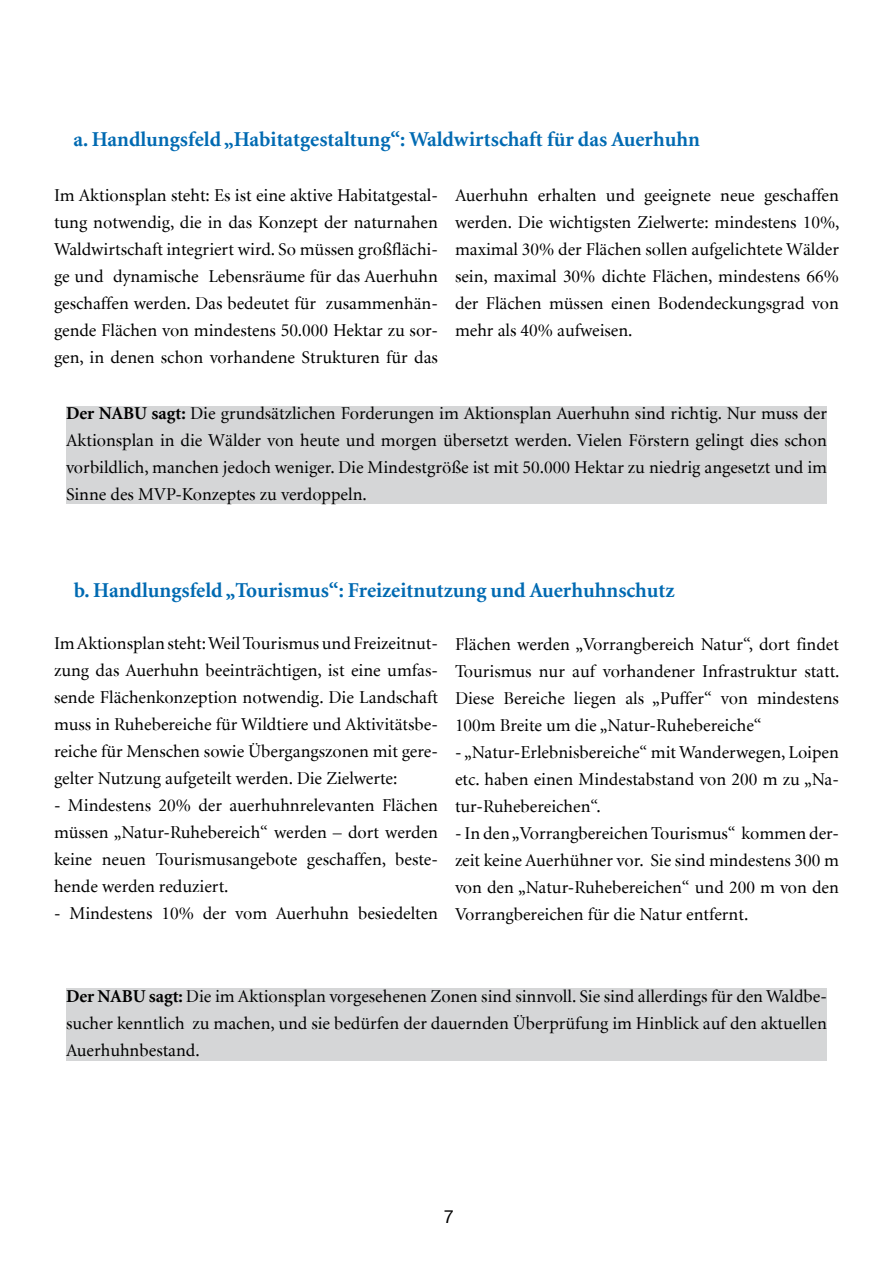
<style>
.page{position:relative;width:893px;height:1263px;background:#fff}
.page>*{position:absolute;margin:0;border:0;box-sizing:border-box;transform-origin:0 0}
.t1{font:700 21px "Minion";color:#006ab2}
.t2{font:18px/27px "Minion";color:#000;text-align:justify}
.t3{font:18px "Helvetica Neue";color:#000}
.s1{font-weight:700}
</style>
<div class="page">
<div style="left:66px;top:406px;width:761px;height:97px;background:#d5d6d7"></div>
<div style="left:66px;top:988px;width:761px;height:72px;background:#d5d6d7"></div>
<p class="t1" style="left:73px;top:128px;width:628px">a. Handlungsfeld „Habitatgestaltung“: Waldwirtschaft für das Auerhuhn</p>
<p class="t2" style="left:54px;top:183px;width:385px">Im Aktionsplan steht: Es ist eine aktive Habitatgestal&shy;tung notwendig, die in das Konzept der naturnahen Waldwirtschaft integriert wird. So müssen großflächi&shy;ge und dynamische Lebensräume für das Auerhuhn geschaffen werden. Das bedeutet für zusammenhän&shy;gende Flächen von mindestens 50.000 Hektar zu sor&shy;gen, in denen schon vorhandene Strukturen für das</p>
<p class="t2" style="left:455px;top:183px;width:386px">Auerhuhn erhalten und geeignete neue geschaffen werden. Die wichtigsten Zielwerte: mindestens 10%, maximal 30% der Flächen sollen aufgelichtete Wälder sein, maximal 30% dichte Flächen, mindestens 66% der Flächen müssen einen Bodendeckungsgrad von mehr als 40% aufweisen.</p>
<p class="t2" style="left:66px;top:401px;width:762px"><span class="s1">Der NABU sagt:</span> Die grundsätzlichen Forderungen im Aktionsplan Auerhuhn sind richtig. Nur muss der Aktionsplan in die Wälder von heute und morgen übersetzt werden. Vielen Förstern gelingt dies schon vorbildlich, manchen jedoch weniger. Die Mindestgröße ist mit 50.000 Hektar zu niedrig angesetzt und im Sinne des MVP-Konzeptes zu verdoppeln.</p>
<p class="t1" style="left:74px;top:579px;width:602px">b. Handlungsfeld „Tourismus“: Freizeitnutzung und Auerhuhnschutz</p>
<p class="t2" style="left:54px;top:630px;width:385px">Im Aktionsplan steht: Weil Tourismus und Freizeitnut&shy;zung das Auerhuhn beeinträchtigen, ist eine umfas&shy;sende Flächenkonzeption notwendig. Die Landschaft muss in Ruhebereiche für Wildtiere und Aktivitätsbe&shy;reiche für Menschen sowie Übergangszonen mit gere&shy;gelter Nutzung aufgeteilt werden. Die Zielwerte:</p>
<p class="t2" style="left:54px;top:792px;width:385px">- Mindestens 20% der auerhuhnrelevanten Flächen müssen „Natur-Ruhebereich“ werden – dort werden keine neuen Tourismusangebote geschaffen, beste&shy;hende werden reduziert.</p>
<p class="t2" style="left:54px;top:900px;width:385px">- Mindestens 10% der vom Auerhuhn besiedelten</p>
<p class="t2" style="left:455px;top:632px;width:386px">Flächen werden „Vorrangbereich Natur“, dort findet Tourismus nur auf vorhandener Infrastruktur statt.<br>Diese Bereiche liegen als „Puffer“ von mindestens 100m Breite um die „Natur-Ruhebereiche“</p>
<p class="t2" style="left:455px;top:740px;width:385px">- „Natur-Erlebnisbereiche“ mit Wanderwegen, Loipen etc. haben einen Mindestabstand von 200 m zu „Na&shy;tur-Ruhebereichen“.</p>
<p class="t2" style="left:455px;top:821px;width:385px">- In den „Vorrangbereichen Tourismus“ kommen der&shy;zeit keine Auerhühner vor. Sie sind mindestens 300 m von den „Natur-Ruhebereichen“ und 200 m von den Vorrangbereichen für die Natur entfernt.</p>
<p class="t2" style="left:66px;top:983px;width:762px"><span class="s1">Der NABU sagt:</span> Die im Aktionsplan vorgesehenen Zonen sind sinnvoll. Sie sind allerdings für den Waldbe&shy;sucher kenntlich zu machen, und sie bedürfen der dauernden Überprüfung im Hinblick auf den aktuellen Auerhuhnbestand.</p>
<p class="t3" style="left:444px;top:1206px;width:12px">7</p>
</div>
